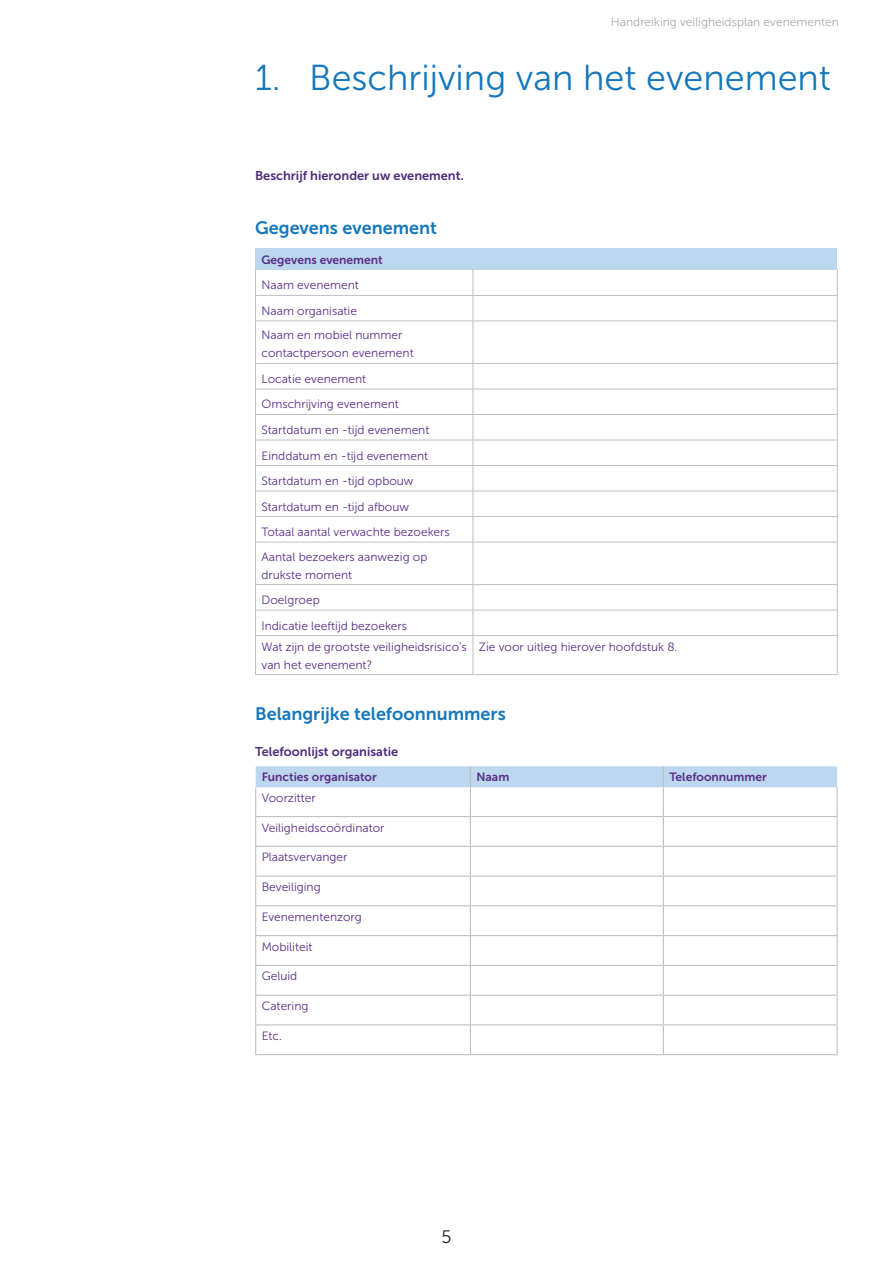
<style>
.page{position:relative;width:893px;height:1263px;background:#fff}
.page>*{position:absolute;margin:0;border:0;box-sizing:border-box;transform-origin:0 0}
.H2_0{font:36px "Museo Sans 300";color:#1677bc}
.t1{font:18px "Museo Sans 700";color:#1677bc}
.t2{font:18px "Museo Sans 300";color:#231f20}
.H7{font:12.75px "Museo Sans 700";color:#4e2b7c}
.tabel_alinea{font:12px/18px "Museo Sans 300";color:#5a2d89}
.tabel_H1{font:12px "Museo Sans 700";color:#5a2d89}
.t3{font:12px "Museo Sans 300";color:#a7a9ad}
</style>
<div class="page">
<div style="left:255px;top:249px;width:582px;height:21px;background:#bdd7ee"></div>
<hr style="left:255px;top:295px;width:218px;height:1px;background:#c0c0c0">
<svg style="left:255px;top:270px;width:1px;height:51px"></svg>
<hr style="left:473px;top:295px;width:365px;height:1px;background:#c0c0c0">
<svg style="left:473px;top:270px;width:1px;height:51px"></svg>
<svg style="left:837px;top:270px;width:1px;height:51px"></svg>
<hr style="left:255px;top:321px;width:218px;height:1px;background:#c0c0c0">
<hr style="left:255px;top:321px;width:1px;height:42px;background:#c0c0c0">
<hr style="left:473px;top:321px;width:365px;height:1px;background:#c0c0c0">
<hr style="left:473px;top:321px;width:1px;height:42px;background:#c0c0c0">
<hr style="left:837px;top:321px;width:1px;height:42px;background:#c0c0c0">
<hr style="left:255px;top:363px;width:218px;height:1px;background:#c0c0c0">
<hr style="left:473px;top:363px;width:365px;height:1px;background:#c0c0c0">
<hr style="left:255px;top:389px;width:218px;height:1px;background:#c0c0c0">
<hr style="left:473px;top:389px;width:365px;height:1px;background:#c0c0c0">
<hr style="left:255px;top:414px;width:218px;height:1px;background:#c0c0c0">
<hr style="left:473px;top:414px;width:365px;height:1px;background:#c0c0c0">
<hr style="left:255px;top:440px;width:218px;height:1px;background:#c0c0c0">
<hr style="left:473px;top:440px;width:365px;height:1px;background:#c0c0c0">
<hr style="left:255px;top:465px;width:218px;height:1px;background:#c0c0c0">
<hr style="left:473px;top:465px;width:365px;height:1px;background:#c0c0c0">
<hr style="left:255px;top:491px;width:218px;height:1px;background:#c0c0c0">
<hr style="left:473px;top:491px;width:365px;height:1px;background:#c0c0c0">
<hr style="left:255px;top:516px;width:218px;height:1px;background:#c0c0c0">
<svg style="left:255px;top:364px;width:1px;height:178px"></svg>
<hr style="left:473px;top:516px;width:365px;height:1px;background:#c0c0c0">
<svg style="left:473px;top:364px;width:1px;height:178px"></svg>
<svg style="left:837px;top:364px;width:1px;height:178px"></svg>
<hr style="left:255px;top:542px;width:218px;height:1px;background:#c0c0c0">
<hr style="left:255px;top:542px;width:1px;height:42px;background:#c0c0c0">
<hr style="left:473px;top:542px;width:365px;height:1px;background:#c0c0c0">
<hr style="left:473px;top:542px;width:1px;height:42px;background:#c0c0c0">
<hr style="left:837px;top:542px;width:1px;height:42px;background:#c0c0c0">
<hr style="left:255px;top:584px;width:218px;height:1px;background:#c0c0c0">
<hr style="left:473px;top:584px;width:365px;height:1px;background:#c0c0c0">
<hr style="left:255px;top:610px;width:218px;height:1px;background:#c0c0c0">
<svg style="left:255px;top:585px;width:1px;height:50px"></svg>
<hr style="left:473px;top:610px;width:365px;height:1px;background:#c0c0c0">
<svg style="left:473px;top:585px;width:1px;height:50px"></svg>
<svg style="left:837px;top:585px;width:1px;height:50px"></svg>
<hr style="left:255px;top:635px;width:218px;height:1px;background:#c0c0c0">
<hr style="left:255px;top:636px;width:1px;height:38px;background:#c0c0c0">
<hr style="left:473px;top:635px;width:365px;height:1px;background:#c0c0c0">
<hr style="left:473px;top:636px;width:1px;height:38px;background:#c0c0c0">
<hr style="left:837px;top:636px;width:1px;height:38px;background:#c0c0c0">
<hr style="left:255px;top:674px;width:218px;height:1px;background:#c0c0c0">
<hr style="left:473px;top:674px;width:365px;height:1px;background:#c0c0c0">
<svg style="left:255px;top:766px;width:583px;height:288px"></svg>
<hr style="left:255px;top:1054px;width:215px;height:1px;background:#c0c0c0">
<hr style="left:470px;top:1054px;width:193px;height:1px;background:#c0c0c0">
<hr style="left:663px;top:1054px;width:175px;height:1px;background:#c0c0c0">
<p class="t3" style="left:611px;top:15px;width:230px">Handreiking veiligheidsplan evenementen</p>
<p class="H2_0" style="left:255px;top:58px;width:577px">1. Beschrijving van het evenement</p>
<p class="H7" style="left:255px;top:168px;width:210px">Beschrijf hieronder uw evenement.</p>
<h6 class="t1" style="left:255px;top:218px;width:183px">Gegevens evenement</h6>
<p class="tabel_H1" style="left:261px;top:253px;width:123px">Gegevens evenement</p>
<p class="tabel_alinea" style="left:261px;top:276px;width:99px">Naam evenement</p>
<p class="tabel_alinea" style="left:261px;top:302px;width:97px">Naam organisatie</p>
<p class="tabel_alinea" style="left:261px;top:326px;width:154px">Naam en mobiel nummer contactpersoon evenement</p>
<p class="tabel_alinea" style="left:261px;top:370px;width:106px">Locatie evenement</p>
<p class="tabel_alinea" style="left:261px;top:395px;width:139px">Omschrijving evenement</p>
<p class="tabel_alinea" style="left:261px;top:421px;width:169px">Startdatum en -tijd evenement</p>
<p class="tabel_alinea" style="left:261px;top:446px;width:168px">Einddatum en -tijd evenement</p>
<p class="tabel_alinea" style="left:261px;top:472px;width:154px">Startdatum en -tijd opbouw</p>
<p class="tabel_alinea" style="left:261px;top:497px;width:149px">Startdatum en -tijd afbouw</p>
<p class="tabel_alinea" style="left:261px;top:523px;width:190px">Totaal aantal verwachte bezoekers</p>
<p class="tabel_alinea" style="left:261px;top:547px;width:167px">Aantal bezoekers aanwezig op drukste moment</p>
<p class="tabel_alinea" style="left:261px;top:591px;width:60px">Doelgroep</p>
<p class="tabel_alinea" style="left:261px;top:617px;width:147px">Indicatie leeftijd bezoekers</p>
<p class="tabel_alinea" style="left:261px;top:638px;width:207px">Wat zijn de grootste veiligheidsrisico’s van het evenement?</p>
<p class="tabel_alinea" style="left:479px;top:638px;width:200px">Zie voor uitleg hierover hoofdstuk 8.</p>
<h6 class="t1" style="left:255px;top:704px;width:252px">Belangrijke telefoonnummers</h6>
<p class="H7" style="left:255px;top:744px;width:145px">Telefoonlijst organisatie</p>
<p class="tabel_H1" style="left:262px;top:770px;width:117px">Functies organisator</p>
<p class="tabel_H1" style="left:476px;top:770px;width:34px">Naam</p>
<p class="tabel_H1" style="left:669px;top:770px;width:99px">Telefoonnummer</p>
<p class="tabel_alinea" style="left:262px;top:789px;width:56px">Voorzitter</p>
<p class="tabel_alinea" style="left:262px;top:818px;width:124px">Veiligheidscoördinator</p>
<p class="tabel_alinea" style="left:262px;top:848px;width:87px">Plaatsvervanger</p>
<p class="tabel_alinea" style="left:262px;top:878px;width:61px">Beveiliging</p>
<p class="tabel_alinea" style="left:262px;top:908px;width:102px">Evenementenzorg</p>
<p class="tabel_alinea" style="left:262px;top:937px;width:52px">Mobiliteit</p>
<p class="tabel_alinea" style="left:262px;top:967px;width:37px">Geluid</p>
<p class="tabel_alinea" style="left:262px;top:997px;width:48px">Catering</p>
<p class="tabel_alinea" style="left:262px;top:1027px;width:22px">Etc.</p>
<h2 class="t2" style="left:441px;top:1227px;width:12px">5</h2>
</div>
